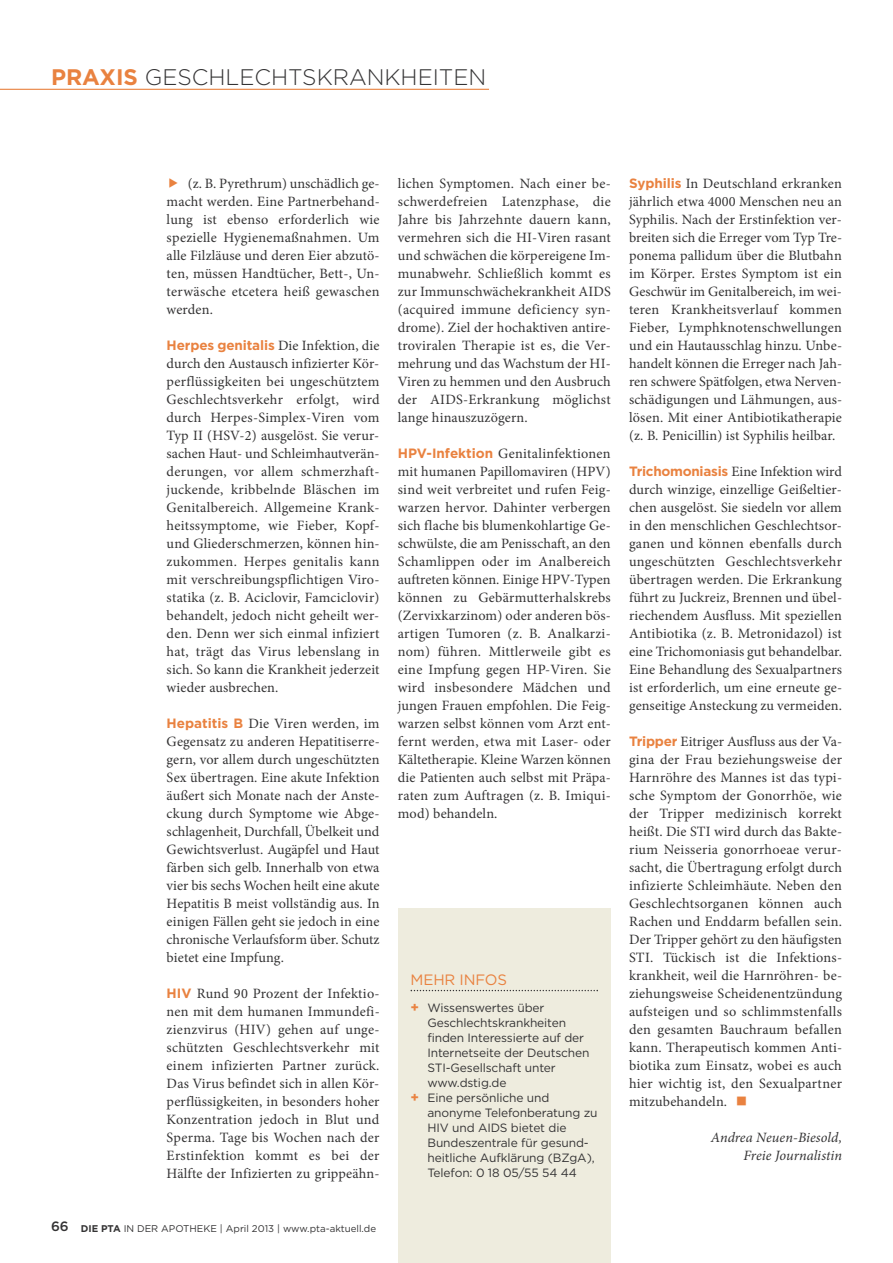
<style>
.page{position:relative;width:893px;height:1263px;background:#fff}
.page>*{position:absolute;margin:0;border:0;box-sizing:border-box;transform-origin:0 0}
.t1{font:300 22.5px "Gotham";color:#343334}
.t2{font:15px "Gotham";letter-spacing:-.01em;color:#e98240}
.t3{font:14.25px/18px "Minion Pro";letter-spacing:.01em;color:#343334;text-align:justify}
.t4{font:italic 14.25px/18px "Minion Pro";color:#343334;text-align:right}
.t5{font:12px "Gotham";letter-spacing:-.01em;color:#343334}
.t6{font:9.75px "Gotham";color:#343334}
.s1{font-weight:700;color:#e98240}
.s2{color:#e98240}
.s3{font-family:"Gotham";font-weight:700;font-size:13.5px;color:#e98240}
.s4{font-weight:500;font-size:13.5px}
.s5{font-weight:700}
.s6{font-weight:700;font-size:13.5px;color:#e98240}
</style>
<div class="page">
<hr style="left:0;top:89px;width:489px;height:1px;background:#e98240">
<div style="left:398px;top:908px;width:213px;height:355px;background:#eeecde"></div>
<svg style="left:411px;top:990px;width:187px;height:1px"></svg>
<h1 class="t1" style="left:51px;top:68px;width:437px"><span class="s1">PRAXIS</span> GESCHLECHTSKRANKHEITEN</h1>
<p class="t3" style="left:167px;top:176px;width:215px"><span class="s2">◆</span> (z. B. Pyrethrum) unschädlich ge&shy;macht werden. Eine Partnerbehand&shy;lung ist ebenso erforderlich wie spezielle Hygienemaßnahmen. Um alle Filzläuse und deren Eier abzutö&shy;ten, müssen Handtücher, Bett-, Un&shy;terwäsche etcetera heiß gewaschen werden.</p>
<p class="t3" style="left:167px;top:338px;width:215px"><span class="s3">Herpes genitalis</span> Die Infektion, die durch den Austausch infizierter Kör&shy;perflüssigkeiten bei ungeschütztem Geschlechtsverkehr erfolgt, wird durch Herpes-Simplex-Viren vom Typ II (HSV-2) ausgelöst. Sie verur&shy;sachen Haut- und Schleimhautverän&shy;derungen, vor allem schmerzhaft&shy;juckende, kribbelnde Bläschen im Genitalbereich. Allgemeine Krank&shy;heitssymptome, wie Fieber, Kopf&shy;und Gliederschmerzen, können hin&shy;zukommen. Herpes genitalis kann mit verschreibungspflichtigen Viro&shy;statika (z. B. Aciclovir, Famciclovir) behandelt, jedoch nicht geheilt wer&shy;den. Denn wer sich einmal infiziert hat, trägt das Virus lebenslang in sich. So kann die Krankheit jederzeit wieder ausbrechen.</p>
<p class="t3" style="left:167px;top:716px;width:215px"><span class="s3">Hepatitis B</span> Die Viren werden, im Gegensatz zu anderen Hepatitiserre&shy;gern, vor allem durch ungeschützten Sex übertragen. Eine akute Infektion äußert sich Monate nach der Anste&shy;ckung durch Symptome wie Abge&shy;schlagenheit, Durchfall, Übelkeit und Gewichtsverlust. Augäpfel und Haut färben sich gelb. Innerhalb von etwa vier bis sechs Wochen heilt eine akute Hepatitis B meist vollständig aus. In einigen Fällen geht sie jedoch in eine chronische Verlaufsform über. Schutz bietet eine Impfung.</p>
<p class="t3" style="left:167px;top:986px;width:215px"><span class="s3">HIV</span> Rund 90 Prozent der Infektio&shy;nen mit dem humanen Immundefi&shy;zienzvirus (HIV) gehen auf unge&shy;schützten Geschlechtsverkehr mit einem infizierten Partner zurück.<br>Das Virus befindet sich in allen Kör&shy;perflüssigkeiten, in besonders hoher Konzentration jedoch in Blut und Sperma. Tage bis Wochen nach der Erstinfektion kommt es bei der Hälfte der Infizierten zu grippeähn-</p>
<p class="t6" style="left:51px;top:1225px;width:327px"><span class="s4">66</span> <span class="s5">DIE PTA</span> IN DER APOTHEKE | April 2013 | www.pta-aktuell.de</p>
<p class="t3" style="left:398px;top:176px;width:215px">lichen Symptomen. Nach einer be&shy;schwerdefreien Latenzphase, die Jahre bis Jahrzehnte dauern kann, vermehren sich die HI-Viren rasant und schwächen die körpereigene Im&shy;munabwehr. Schließlich kommt es zur Immunschwächekrankheit AIDS (acquired immune deficiency syn&shy;drome). Ziel der hochaktiven antire&shy;troviralen Therapie ist es, die Ver&shy;mehrung und das Wachstum der HI-Viren zu hemmen und den Ausbruch der AIDS-Erkrankung möglichst lange hinauszuzögern.</p>
<p class="t3" style="left:398px;top:446px;width:215px"><span class="s3">HPV-Infektion</span> Genitalinfektionen mit humanen Papillomaviren (HPV) sind weit verbreitet und rufen Feig&shy;warzen hervor. Dahinter verbergen sich flache bis blumenkohlartige Ge&shy;schwülste, die am Penisschaft, an den Schamlippen oder im Analbereich auftreten können. Einige HPV-Typen können zu Gebärmutterhalskrebs (Zervixkarzinom) oder anderen bös&shy;artigen Tumoren (z. B. Analkarzi&shy;nom) führen. Mittlerweile gibt es eine Impfung gegen HP-Viren. Sie wird insbesondere Mädchen und jungen Frauen empfohlen. Die Feig&shy;warzen selbst können vom Arzt ent&shy;fernt werden, etwa mit Laser- oder Kältetherapie. Kleine Warzen können die Patienten auch selbst mit Präpa&shy;raten zum Auftragen (z. B. Imiqui&shy;mod) behandeln.</p>
<p class="t2" style="left:411px;top:974px;width:98px">MEHR INFOS</p>
<p class="t5" style="left:411px;top:1004px;width:135px"><span class="s6">+</span> Wissenswertes über</p>
<p class="t5" style="left:427px;top:1019px;width:140px">Geschlechtskrankheiten</p>
<p class="t5" style="left:427px;top:1034px;width:158px">finden Interessierte auf der</p>
<p class="t5" style="left:427px;top:1049px;width:164px">Internetseite der Deutschen</p>
<p class="t5" style="left:427px;top:1064px;width:130px">STI-Gesellschaft unter</p>
<p class="t5" style="left:427px;top:1079px;width:81px">www.dstig.de</p>
<p class="t5" style="left:411px;top:1094px;width:140px"><span class="s6">+</span> Eine persönliche und</p>
<p class="t5" style="left:427px;top:1109px;width:172px">anonyme Telefonberatung zu</p>
<p class="t5" style="left:427px;top:1124px;width:141px">HIV und AIDS bietet die</p>
<p class="t5" style="left:427px;top:1139px;width:163px">Bundeszentrale für gesund-</p>
<p class="t5" style="left:427px;top:1154px;width:169px">heitliche Aufklärung (BZgA),</p>
<p class="t5" style="left:427px;top:1169px;width:151px">Telefon: 0 18 05/55 54 44</p>
<p class="t3" style="left:629px;top:176px;width:215px"><span class="s3">Syphilis</span> In Deutschland erkranken jährlich etwa 4000 Menschen neu an Syphilis. Nach der Erstinfektion ver&shy;breiten sich die Erreger vom Typ Tre&shy;ponema pallidum über die Blutbahn im Körper. Erstes Symptom ist ein Geschwür im Genitalbereich, im wei&shy;teren Krankheitsverlauf kommen Fieber, Lymphknotenschwellungen und ein Hautausschlag hinzu. Unbe&shy;handelt können die Erreger nach Jah&shy;ren schwere Spätfolgen, etwa Nerven&shy;schädigungen und Lähmungen, aus&shy;lösen. Mit einer Antibiotikatherapie (z. B. Penicillin) ist Syphilis heilbar.</p>
<p class="t3" style="left:629px;top:464px;width:215px"><span class="s3">Trichomoniasis</span> Eine Infektion wird durch winzige, einzellige Geißeltier&shy;chen ausgelöst. Sie siedeln vor allem in den menschlichen Geschlechtsor&shy;ganen und können ebenfalls durch ungeschützten Geschlechtsverkehr übertragen werden. Die Erkrankung führt zu Juckreiz, Brennen und übel&shy;riechendem Ausfluss. Mit speziellen Antibiotika (z. B. Metronidazol) ist eine Trichomoniasis gut behandelbar.<br>Eine Behandlung des Sexualpartners ist erforderlich, um eine erneute ge&shy;genseitige Ansteckung zu vermeiden.</p>
<p class="t3" style="left:629px;top:734px;width:215px"><span class="s3">Tripper</span> Eitriger Ausfluss aus der Va&shy;gina der Frau beziehungsweise der Harnröhre des Mannes ist das typi&shy;sche Symptom der Gonorrhöe, wie der Tripper medizinisch korrekt heißt. Die STI wird durch das Bakte&shy;rium Neisseria gonorrhoeae verur&shy;sacht, die Übertragung erfolgt durch infizierte Schleimhäute. Neben den Geschlechtsorganen können auch Rachen und Enddarm befallen sein.<br>Der Tripper gehört zu den häufigsten STI. Tückisch ist die Infektions&shy;krankheit, weil die Harnröhren- be&shy;ziehungsweise Scheidenentzündung aufsteigen und so schlimmstenfalls den gesamten Bauchraum befallen kann. Therapeutisch kommen Anti&shy;biotika zum Einsatz, wobei es auch hier wichtig ist, den Sexualpartner mitzubehandeln.</p>
<p class="t4" style="left:711px;top:1128px;width:133px">Andrea Neuen-Biesold,<br>Freie Journalistin</p>
</div>
